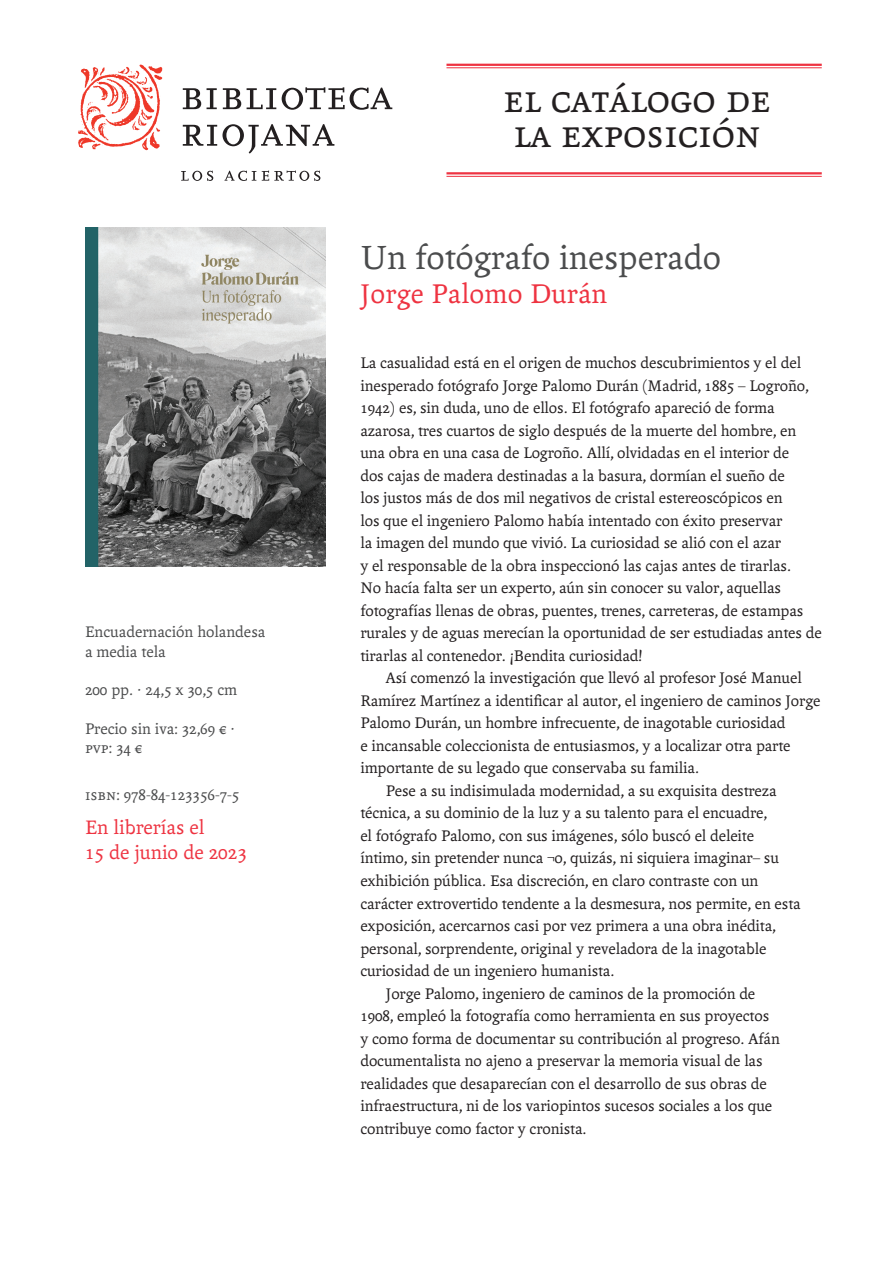
<style>
.page{position:relative;width:893px;height:1263px;background:#fff}
.page>*{position:absolute;margin:0;border:0;box-sizing:border-box;transform-origin:0 0}
.t1{font:42px/34.5px "Andralis NDSC";color:#231f20}
.t2{font:36px "Andralis ND Os F";color:#4b4c4d}
.t3{font:29.1px "Andralis ND Os F";letter-spacing:.01em;color:#ee3341}
.t4{font:21px/25.2px "Andralis ND Os F";color:#ee3341}
.t5{font:16.5px/22.5px "Andralis ND Os F";letter-spacing:-.005em;color:#231f20}
.t6{font:16.5px/19.4px "Andralis ND Os F";color:#4b4c4d}
.t7{font:16.5px "Andralis NDSC";color:#4b4c4d}
.s1{font-family:"Andralis ND Os F"}
.s2{font-family:"Andralis NDSC"}
</style>
<div class="page">
<img style="left:85px;top:227px;width:240px;height:340px">
<hr style="left:446px;top:64px;width:376px;height:2px;background:#ee3341">
<hr style="left:446px;top:67px;width:376px;height:1px;background:#ee3341">
<hr style="left:446px;top:172px;width:376px;height:2px;background:#ee3341">
<hr style="left:446px;top:176px;width:376px;height:1px;background:#ee3341">
<img style="left:78px;top:64px;width:85px;height:87px">
<svg style="left:181px;top:171px;width:139px;height:10px"></svg>
<svg style="left:183px;top:124px;width:151px;height:30px"></svg>
<svg style="left:183px;top:87px;width:209px;height:23px"></svg>
<p class="t6" style="left:85px;top:622px;width:182px">Encuadernación holandesa a media tela</p>
<p class="t6" style="left:85px;top:680px;width:154px">200 pp. · 24,5 x 30,5 cm</p>
<p class="t6" style="left:85px;top:719px;width:151px">Precio sin iva: 32,69 € ·</p>
<p class="t7" style="left:85px;top:739px;width:59px">pvp: <span class="s1">34 €</span></p>
<p class="t6" style="left:85px;top:786px;width:156px"><span class="s2">isbn:</span> 978-84-123356-7-5</p>
<p class="t4" style="left:85px;top:815px;width:163px">En librerías el<br>15 de junio de 2023</p>
<h1 class="t1" style="left:503px;top:82px;width:269px">el catálogo de la exposición</h1>
<h2 class="t2" style="left:360px;top:238px;width:362px">Un fotógrafo inesperado</h2>
<h3 class="t3" style="left:360px;top:278px;width:248px">Jorge Palomo Durán</h3>
<p class="t5" style="left:360px;top:352px;width:463px">La casualidad está en el origen de muchos descubrimientos y el del inesperado fotógrafo Jorge Palomo Durán (Madrid, 1885 – Logroño, 1942) es, sin duda, uno de ellos. El fotógrafo apareció de forma azarosa, tres cuartos de siglo después de la muerte del hombre, en una obra en una casa de Logroño. Allí, olvidadas en el interior de<br>dos cajas de madera destinadas a la basura, dormían el sueño de<br>los justos más de dos mil negativos de cristal estereoscópicos en<br>los que el ingeniero Palomo había intentado con éxito preservar<br>la imagen del mundo que vivió. La curiosidad se alió con el azar<br>y el responsable de la obra inspeccionó las cajas antes de tirarlas.<br>No hacía falta ser un experto, aún sin conocer su valor, aquellas fotografías llenas de obras, puentes, trenes, carreteras, de estampas rurales y de aguas merecían la oportunidad de ser estudiadas antes de tirarlas al contenedor. ¡Bendita curiosidad!</p>
<p class="t5" style="left:386px;top:667px;width:417px">Así comenzó la investigación que llevó al profesor José Manuel</p>
<p class="t5" style="left:360px;top:690px;width:462px">Ramírez Martínez a identificar al autor, el ingeniero de caminos Jorge</p>
<p class="t5" style="left:360px;top:712px;width:427px">Palomo Durán, un hombre infrecuente, de inagotable curiosidad</p>
<p class="t5" style="left:360px;top:735px;width:432px">e incansable coleccionista de entusiasmos, y a localizar otra parte</p>
<p class="t5" style="left:360px;top:757px;width:340px">importante de su legado que conservaba su familia.</p>
<p class="t5" style="left:386px;top:780px;width:392px">Pese a su indisimulada modernidad, a su exquisita destreza</p>
<p class="t5" style="left:360px;top:802px;width:408px">técnica, a su dominio de la luz y a su talento para el encuadre,</p>
<p class="t5" style="left:360px;top:825px;width:395px">el fotógrafo Palomo, con sus imágenes, sólo buscó el deleite</p>
<p class="t5" style="left:360px;top:847px;width:420px">íntimo, sin pretender nunca ¬o, quizás, ni siquiera imaginar– su</p>
<p class="t5" style="left:360px;top:870px;width:399px">exhibición pública. Esa discreción, en claro contraste con un</p>
<p class="t5" style="left:360px;top:892px;width:442px">carácter extrovertido tendente a la desmesura, nos permite, en esta</p>
<p class="t5" style="left:360px;top:915px;width:417px">exposición, acercarnos casi por vez primera a una obra inédita,</p>
<p class="t5" style="left:360px;top:937px;width:407px">personal, sorprendente, original y reveladora de la inagotable</p>
<p class="t5" style="left:360px;top:960px;width:256px">curiosidad de un ingeniero humanista.</p>
<p class="t5" style="left:386px;top:982px;width:371px">Jorge Palomo, ingeniero de caminos de la promoción de</p>
<p class="t5" style="left:360px;top:1005px;width:410px">1908, empleó la fotografía como herramienta en sus proyectos</p>
<p class="t5" style="left:360px;top:1027px;width:421px">y como forma de documentar su contribución al progreso. Afán</p>
<p class="t5" style="left:360px;top:1050px;width:404px">documentalista no ajeno a preservar la memoria visual de las</p>
<p class="t5" style="left:360px;top:1072px;width:408px">realidades que desaparecían con el desarrollo de sus obras de</p>
<p class="t5" style="left:360px;top:1095px;width:413px">infraestructura, ni de los variopintos sucesos sociales a los que</p>
<p class="t5" style="left:360px;top:1117px;width:228px">contribuye como factor y cronista.</p>
</div>
